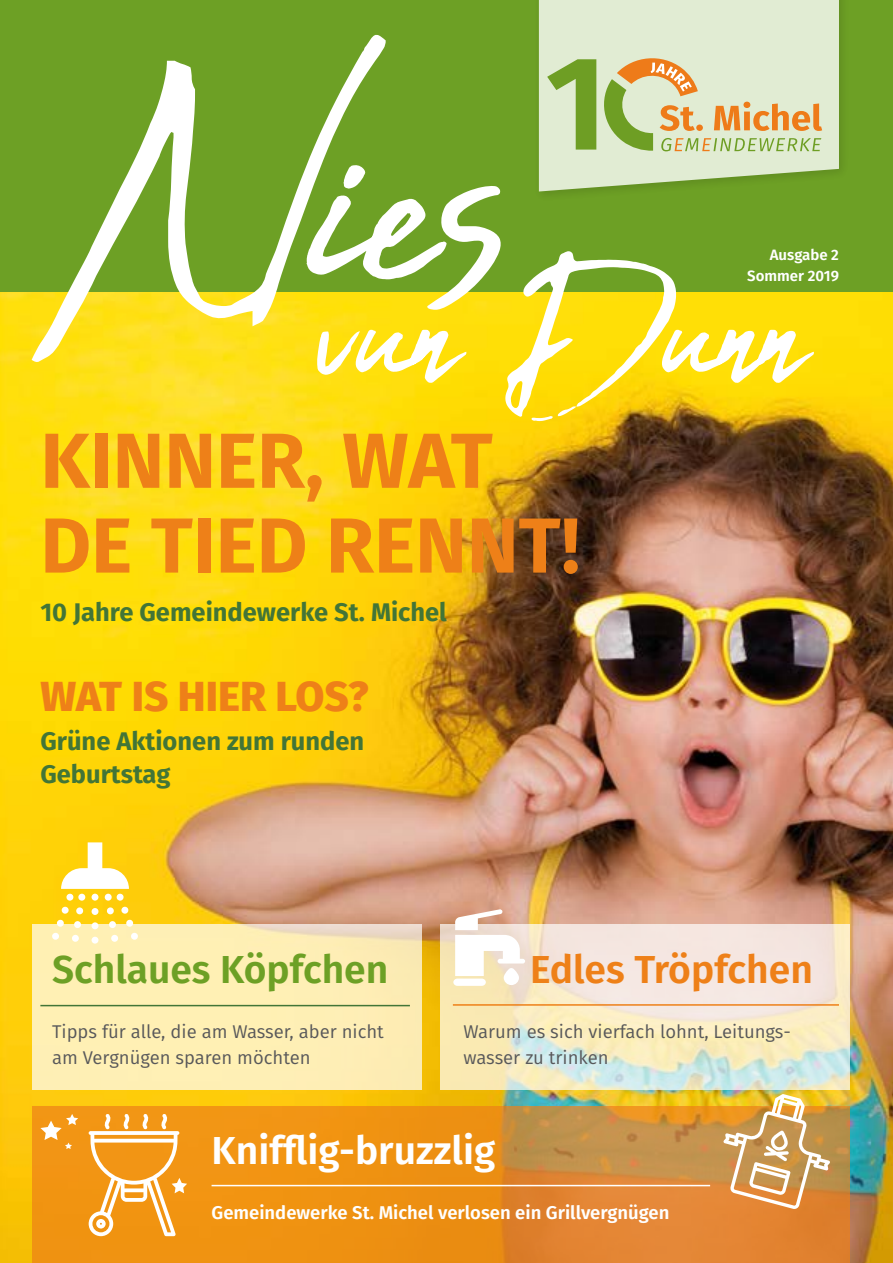
<style>
.page{position:relative;width:893px;height:1263px;background:#fff}
.page>*{position:absolute;margin:0;border:0;box-sizing:border-box;transform-origin:0 0}
.t1{font:700 78px/84.8px "Fira Sans";color:#ee8018}
.t2{font:800 42px "Fira Sans";color:#ee8018}
.t3{font:600 39px "Fira Sans";color:#fff}
.t4{font:600 39px "Fira Sans";color:#6da025}
.t5{font:600 39px "Fira Sans";color:#ee8018}
.t6{font:700 25.5px/33px "Fira Sans";color:#427537}
.t7{font:18.45px/25.5px "Fira Sans";color:#58585a}
.t8{font:600 18.45px "Fira Sans";color:#fff}
.t9{font:600 15px/21px "Fira Sans";color:#fff;text-align:right}
</style>
<div class="page">
<img style="left:0;top:291px;width:893px;height:972px">
<div style="left:0;top:0;width:893px;height:291px;background:#6da025"></div>
<div style="left:534px;top:0;width:316px;height:203px;background:#000;opacity:.15"></div>
<svg style="left:539px;top:0;width:300px;height:191px;background:#d4e3c0"></svg>
<svg style="left:32px;top:35px;width:469px;height:328px"></svg>
<svg style="left:317px;top:251px;width:497px;height:170px;fill:#ffdf0b"></svg>
<svg style="left:32px;top:1106px;width:818px;height:157px;background:#e48e23"></svg>
<svg style="left:440px;top:924px;width:410px;height:165px;background:#f0e8d1"></svg>
<div style="left:32px;top:924px;width:389px;height:165px;background:#fff0b4"></div>
<hr style="left:40px;top:1005px;width:370px;height:1px;background:#427537">
<hr style="left:453px;top:1004px;width:386px;height:2px;background:#ee8018">
<svg style="left:547px;top:53px;width:275px;height:98px;background:#d0d1a0"></svg>
<svg style="left:40px;top:1114px;width:38px;height:35px"></svg>
<svg style="left:52px;top:842px;width:86px;height:101px"></svg>
<svg style="left:453px;top:909px;width:72px;height:77px"></svg>
<svg style="left:723px;top:1094px;width:107px;height:115px;background:#d8a964"></svg>
<svg style="left:89px;top:1114px;width:98px;height:122px"></svg>
<hr style="left:212px;top:1185px;width:498px;height:1px;background:#fff">
<h1 class="t1" style="left:40px;top:413px;width:541px">KINNER, WAT<br>DE TIED RENNT!</h1>
<h3 class="t6" style="left:40px;top:593px;width:408px">10 Jahre Gemeindewerke St. Michel</h3>
<h2 class="t2" style="left:40px;top:660px;width:330px">WAT IS HIER LOS?</h2>
<h3 class="t6" style="left:40px;top:723px;width:325px">Grüne Aktionen zum runden<br>Geburtstag</h3>
<p class="t9" style="left:747px;top:243px;width:93px">Ausgabe 2<br>Sommer 2019</p>
<h3 class="t4" style="left:52px;top:937px;width:338px">Schlaues Köpfchen</h3>
<p class="t7" style="left:52px;top:1019px;width:333px">Tipps für alle, die am Wasser, aber nicht am Vergnügen sparen möchten</p>
<h3 class="t5" style="left:530px;top:937px;width:284px">Edles Tröpfchen</h3>
<p class="t7" style="left:463px;top:1019px;width:329px">Warum es sich vierfach lohnt, Leitungs&shy;wasser zu trinken</p>
<h3 class="t3" style="left:212px;top:1118px;width:285px">Knifflig-bruzzlig</h3>
<p class="t8" style="left:212px;top:1197px;width:459px">Gemeindewerke St. Michel verlosen ein Grillvergnügen</p>
</div>
